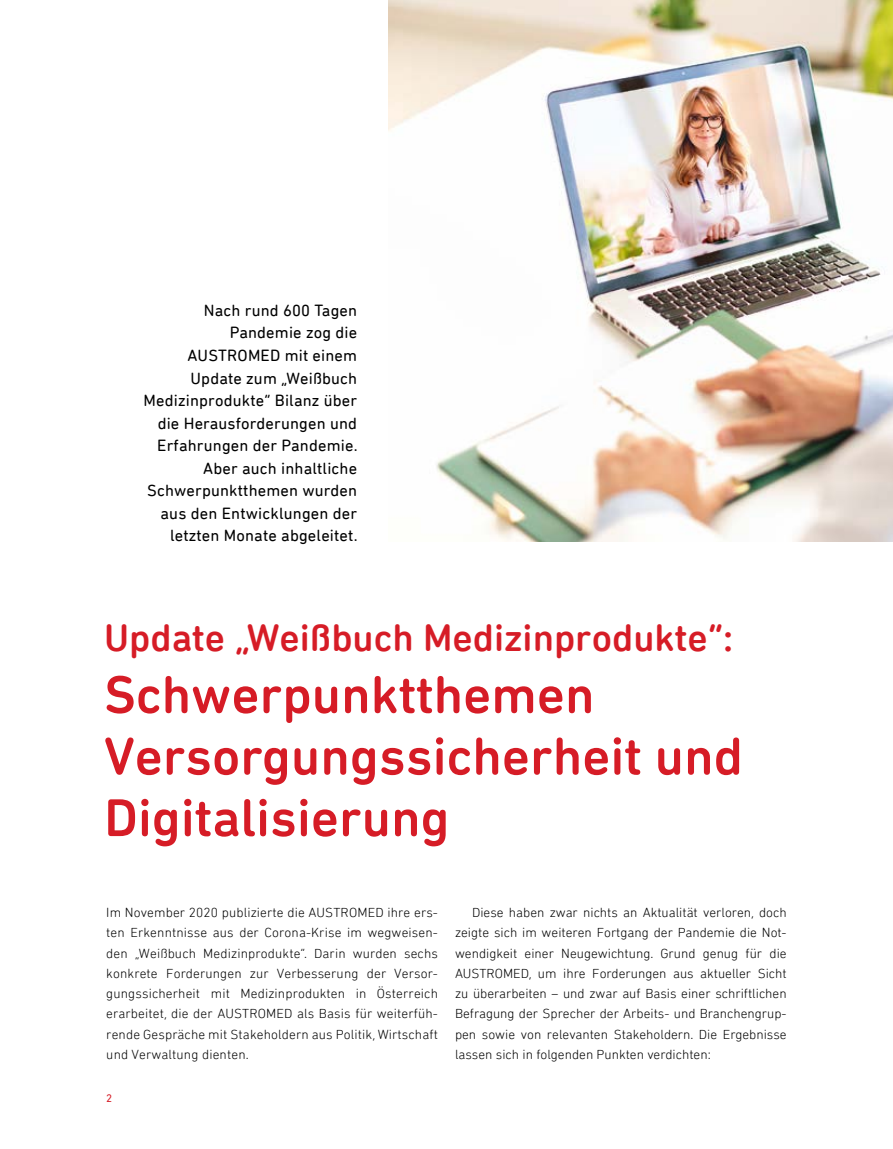
<style>
.page{position:relative;width:893px;height:1149px;background:#fff}
.page>*{position:absolute;margin:0;border:0;box-sizing:border-box;transform-origin:0 0}
.Headline_Doppelsei{font:500 54px/61.5px "DIN Next Rounded LT Pro";color:#d61c26}
.Headline_Doppelsei-2{font:500 39px "DIN Next Rounded LT Pro";color:#d61c26}
.Intro_11_15{font:16.5px/22.5px "DIN Next Rounded LT Pro";letter-spacing:.01em;color:#000;text-align:right}
.Copy_Absatz{font:300 13.5px/20.2px "DIN Next Rounded LT Pro";color:#000;text-align:justify}
.Copy{font:300 13.5px/20.2px "DIN Next Rounded LT Pro";letter-spacing:.01em;color:#000;text-align:justify}
.t1{font:11.25px "DIN Next Rounded LT Pro";color:#d61c26}
</style>
<div class="page">
<img style="left:388px;top:0;width:505px;height:541px">
<p class="Intro_11_15" style="left:144px;top:299px;width:215px">Nach rund 600 Tagen<br>Pandemie zog die<br>AUSTROMED mit einem<br>Update zum „Weißbuch<br>Medizinprodukte“ Bilanz über die Herausforderungen und<br>Erfahrungen der Pandemie.<br>Aber auch inhaltliche<br>Schwerpunktthemen wurden aus den Entwicklungen der letzten Monate abgeleitet.</p>
<p class="Headline_Doppelsei-2" style="left:104px;top:615px;width:630px">Update „Weißbuch Medizinprodukte“:</p>
<p class="Headline_Doppelsei" style="left:104px;top:663px;width:640px">Schwerpunktthemen<br>Versorgungssicherheit und<br>Digitalisierung</p>
<p class="Copy" style="left:106px;top:901px;width:333px">Im November 2020 publizierte die AUSTROMED ihre ers&shy;ten Erkenntnisse aus der Corona-Krise im wegweisen&shy;den „Weißbuch Medizinprodukte“. Darin wurden sechs konkrete Forderungen zur Verbesserung der Versor&shy;gungssicherheit mit Medizinprodukten in Österreich erarbeitet, die der AUSTROMED als Basis für weiterfüh&shy;rende Gespräche mit Stakeholdern aus Politik, Wirtschaft und Verwaltung dienten.</p>
<p class="Copy_Absatz" style="left:455px;top:901px;width:333px;text-indent:17px">Diese haben zwar nichts an Aktualität verloren, doch zeigte sich im weiteren Fortgang der Pandemie die Not&shy;wendigkeit einer Neugewichtung. Grund genug für die AUSTROMED, um ihre Forderungen aus aktueller Sicht zu überarbeiten – und zwar auf Basis einer schriftlichen Befragung der Sprecher der Arbeits- und Branchengrup&shy;pen sowie von relevanten Stakeholdern. Die Ergebnisse lassen sich in folgenden Punkten verdichten:</p>
<p class="t1" style="left:106px;top:1090px;width:8px">2</p>
</div>
